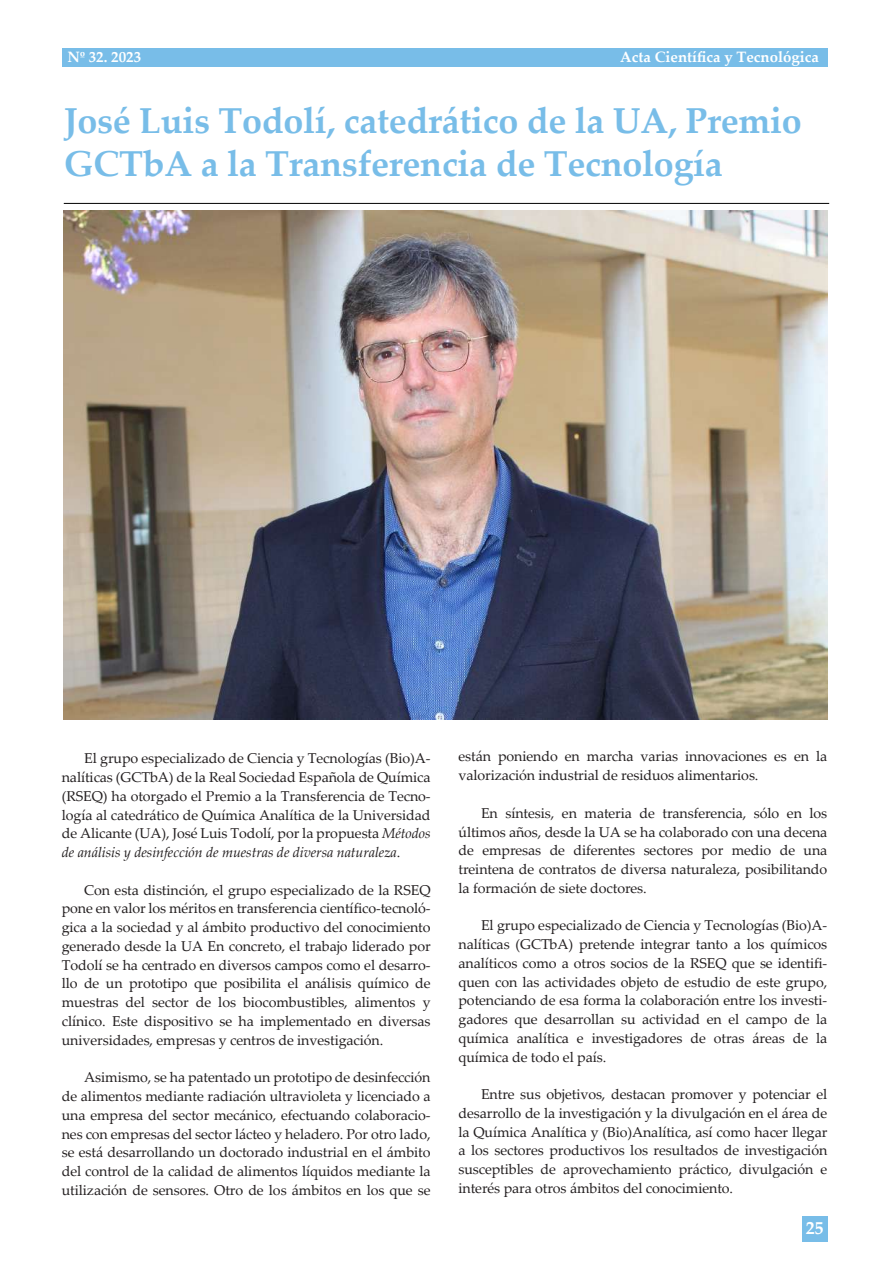
<style>
.page{position:relative;width:893px;height:1263px;background:#fff}
.page>*{position:absolute;margin:0;border:0;box-sizing:border-box;transform-origin:0 0}
.t1{font:700 36px/43.2px "Palatino Linotype";letter-spacing:-.01em;color:#78bde8}
.t2{font:700 18px "Palatino Linotype";color:#fff}
.t3{font:700 15px "Palatino Linotype";color:#fff}
.t4{font:14.25px/18.8px "Palatino Linotype";letter-spacing:-.005em;color:#231f20;text-align:justify}
.s1{font-style:italic}
</style>
<div class="page">
<hr style="left:64px;top:203px;width:765px;height:1px;background:#000">
<div style="left:802px;top:1216px;width:26px;height:26px;background:#78bde8"></div>
<div style="left:62px;top:48px;width:765px;height:19px;background:#78bde8"></div>
<img style="left:64px;top:210px;width:763px;height:509px">
<p class="t3" style="left:68px;top:46px;width:75px">Nº 32. 2023</p>
<p class="t3" style="left:620px;top:46px;width:200px">Acta Científica y Tecnológica</p>
<h1 class="t1" style="left:64px;top:98px;width:740px">José Luis Todolí, catedrático de la UA, Premio<br>GCTbA a la Transferencia de Tecnología</h1>
<p class="t4" style="left:62px;top:749px;width:370px;text-indent:23px">El grupo especializado de Ciencia y Tecnologías (Bio)A&shy;nalíticas (GCTbA) de la Real Sociedad Española de Química (RSEQ) ha otorgado el Premio a la Transferencia de Tecno&shy;logía al catedrático de Química Analítica de la Universidad de Alicante (UA), José Luis Todolí, por la propuesta <span class="s1">Métodos de análisis y desinfección de muestras de diversa naturaleza</span>.</p>
<p class="t4" style="left:62px;top:880px;width:370px;text-indent:23px">Con esta distinción, el grupo especializado de la RSEQ pone en valor los méritos en transferencia científico-tecnoló&shy;gica a la sociedad y al ámbito productivo del conocimiento generado desde la UA En concreto, el trabajo liderado por Todolí se ha centrado en diversos campos como el desarro&shy;llo de un prototipo que posibilita el análisis químico de muestras del sector de los biocombustibles, alimentos y clínico. Este dispositivo se ha implementado en diversas universidades, empresas y centros de investigación.</p>
<p class="t4" style="left:62px;top:1067px;width:370px;text-indent:23px">Asimismo, se ha patentado un prototipo de desinfección de alimentos mediante radiación ultravioleta y licenciado a una empresa del sector mecánico, efectuando colaboracio&shy;nes con empresas del sector lácteo y heladero. Por otro lado, se está desarrollando un doctorado industrial en el ámbito del control de la calidad de alimentos líquidos mediante la utilización de sensores. Otro de los ámbitos en los que se</p>
<p class="t4" style="left:458px;top:747px;width:370px">están poniendo en marcha varias innovaciones es en la valorización industrial de residuos alimentarios.</p>
<p class="t4" style="left:458px;top:803px;width:370px;text-indent:23px">En síntesis, en materia de transferencia, sólo en los últimos años, desde la UA se ha colaborado con una decena de empresas de diferentes sectores por medio de una treintena de contratos de diversa naturaleza, posibilitando la formación de siete doctores.</p>
<p class="t4" style="left:458px;top:915px;width:370px;text-indent:23px">El grupo especializado de Ciencia y Tecnologías (Bio)A&shy;nalíticas (GCTbA) pretende integrar tanto a los químicos analíticos como a otros socios de la RSEQ que se identifi&shy;quen con las actividades objeto de estudio de este grupo, potenciando de esa forma la colaboración entre los investi&shy;gadores que desarrollan su actividad en el campo de la química analítica e investigadores de otras áreas de la química de todo el país.</p>
<p class="t4" style="left:458px;top:1084px;width:370px;text-indent:23px">Entre sus objetivos, destacan promover y potenciar el desarrollo de la investigación y la divulgación en el área de la Química Analítica y (Bio)Analítica, así como hacer llegar a los sectores productivos los resultados de investigación susceptibles de aprovechamiento práctico, divulgación e interés para otros ámbitos del conocimiento.</p>
<p class="t2" style="left:806px;top:1215px;width:19px">25</p>
</div>
